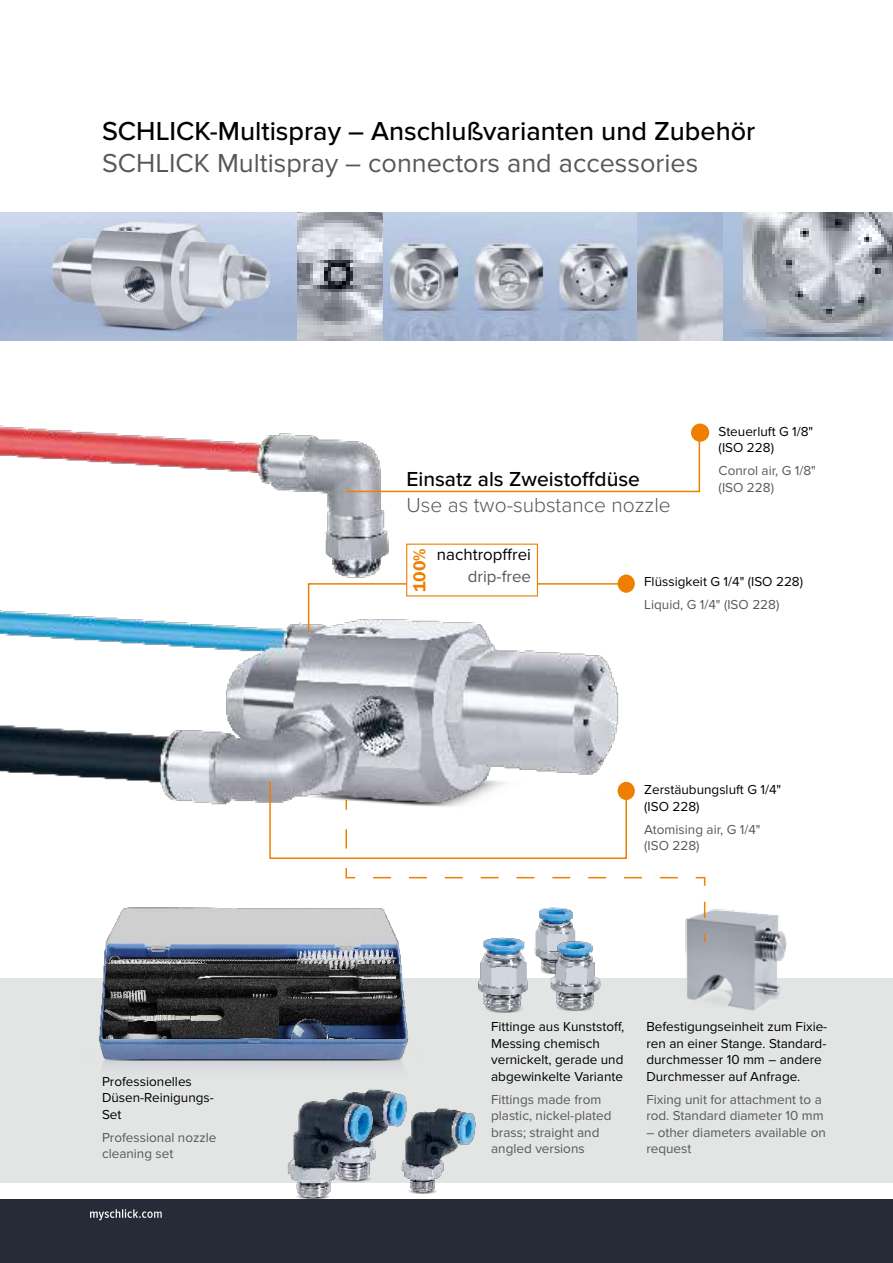
<style>
.page{position:relative;width:893px;height:1263px;background:#fff}
.page>*{position:absolute;margin:0;border:0;box-sizing:border-box;transform-origin:0 0}
.t1{font:500 27px "Proxima Nova";color:#000}
.t2{font:27px "Proxima Nova";color:#58585a}
.t3{font:300 21px "Proxima Nova";color:#58585a}
.t4{font:500 21px "Proxima Nova";color:#000}
.t5{font:600 18px "Franklin Gothic Itc T";color:#ee7f00}
.t6{font:16.8px "Proxima Nova";color:#000}
.t7{font:16.8px "Proxima Nova";color:#58585a}
.t8{font:13.5px/16.5px "Proxima Nova";color:#000}
.t9{font:13.5px/16.5px "Proxima Nova";color:#58585a}
.t10{font:600 12.75px "Proxima Nova Cond";letter-spacing:.01em;color:#fff}
</style>
<div class="page">
<div style="left:0;top:978px;width:893px;height:204px;background:#e3e4e4"></div>
<img style="left:0;top:425px;width:635px;height:380px">
<img style="left:0;top:213px;width:893px;height:127px">
<div style="left:691px;top:423px;width:18px;height:19px;background:#ee7f00;border-radius:50%"></div>
<svg style="left:344px;top:431px;width:357px;height:62px"></svg>
<img style="left:99px;top:907px;width:310px;height:160px">
<div style="left:618px;top:574px;width:17px;height:19px;background:#ee7f00;border-radius:50%"></div>
<div style="left:618px;top:782px;width:17px;height:18px;background:#ee7f00;border-radius:50%"></div>
<svg style="left:307px;top:582px;width:321px;height:51px"></svg>
<div style="left:406px;top:544px;width:132px;height:52px;background:#fff"></div>
<img style="left:685px;top:909px;width:102px;height:102px">
<svg style="left:269px;top:780px;width:359px;height:79px"></svg>
<svg style="left:345px;top:798px;width:361px;height:146px"></svg>
<img style="left:408px;top:1108px;width:73px;height:86px">
<img style="left:314px;top:1059px;width:118px;height:131px">
<img style="left:265px;top:1077px;width:119px;height:122px">
<img style="left:467px;top:926px;width:61px;height:87px">
<img style="left:528px;top:887px;width:57px;height:86px">
<img style="left:543px;top:924px;width:64px;height:87px">
<div style="left:0;top:1199px;width:893px;height:64px;background:#262c37"></div>
<h1 class="t1" style="left:102px;top:116px;width:655px">SCHLICK-Multispray – Anschlußvarianten und Zubehör</h1>
<h1 class="t2" style="left:102px;top:147px;width:598px">SCHLICK Multispray – connectors and accessories</h1>
<h2 class="t4" style="left:406px;top:467px;width:235px">Einsatz als Zweistoffdüse</h2>
<h2 class="t3" style="left:406px;top:493px;width:266px">Use as two-substance nozzle</h2>
<p class="t8" style="left:719px;top:424px;width:96px">Steuerluft G 1/8" (ISO 228)</p>
<p class="t9" style="left:719px;top:463px;width:99px">Conrol air, G 1/8" (ISO 228)</p>
<p class="t8" style="left:102px;top:1073px;width:113px">Professionelles<br>Düsen-Reinigungs-<br>Set</p>
<p class="t9" style="left:102px;top:1129px;width:116px">Professional nozzle cleaning set</p>
<p class="t10" style="left:89px;top:1206px;width:75px">myschlick.com</p>
<h3 class="t5" style="left:409px;top:592px;width:46px;rotate:-90deg">100%</h3>
<p class="t6" style="left:437px;top:544px;width:96px">nachtropffrei</p>
<p class="t7" style="left:468px;top:567px;width:65px">drip-free</p>
<p class="t8" style="left:644px;top:573px;width:160px">Flüssigkeit G 1/4" (ISO 228)</p>
<p class="t9" style="left:644px;top:596px;width:137px">Liquid, G 1/4" (ISO 228)</p>
<p class="t8" style="left:644px;top:782px;width:139px">Zerstäubungsluft G 1/4" (ISO 228)</p>
<p class="t9" style="left:644px;top:821px;width:118px">Atomising air, G 1/4" (ISO 228)</p>
<p class="t8" style="left:491px;top:1019px;width:135px">Fittinge aus Kunststoff,<br>Messing chemisch vernickelt, gerade und abgewinkelte Variante</p>
<p class="t9" style="left:491px;top:1091px;width:122px">Fittings made from plastic, nickel-plated brass; straight and angled versions</p>
<p class="t8" style="left:646px;top:1019px;width:182px">Befestigungseinheit zum Fixie&shy;ren an einer Stange. Standard&shy;durchmesser 10 mm – andere<br>Durchmesser auf Anfrage.</p>
<p class="t9" style="left:646px;top:1091px;width:179px">Fixing unit for attachment to a rod. Standard diameter 10 mm</p>
<p class="t9" style="left:646px;top:1124px;width:181px">– other diameters available on request</p>
</div>
